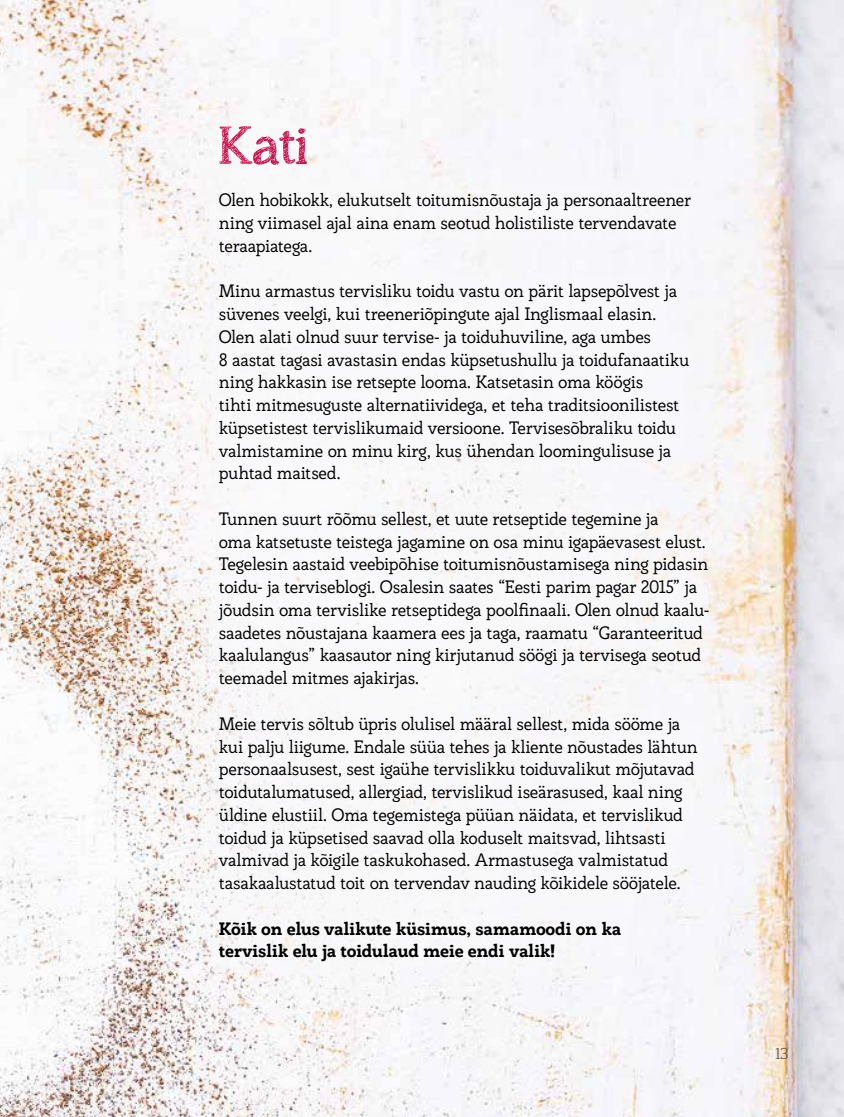
<style>
.page{position:relative;width:844px;height:1117px;background:#fff}
.page>*{position:absolute;margin:0;border:0;box-sizing:border-box;transform-origin:0 0}
.t1{font:52.5px "asongforjennifer";color:#c9134a}
.t2{font:17.5px/22.8px "Rogliano";letter-spacing:-.02em;color:#000}
.t3{font:800 17.5px/22.8px "Rogliano";letter-spacing:-.025em;color:#000}
.t4{font:300 15.75px "Stag";color:#484847}
</style>
<div class="page">
<img style="left:0;top:0;width:843px;height:1116px">
<div style="left:177px;top:151px;width:573px;height:851px;background:#f9f9fb"></div>
<h1 class="t1" style="left:219px;top:114px;width:91px">Kati</h1>
<p class="t2" style="left:219px;top:188px;width:473px">Olen hobikokk, elukutselt toitumisnõustaja ja personaaltreener ning viimasel ajal aina enam seotud holistiliste tervendavate teraapiatega.</p>
<p class="t2" style="left:219px;top:279px;width:472px">Minu armastus tervisliku toidu vastu on pärit lapsepõlvest ja süvenes veelgi, kui treeneriõpingute ajal Inglismaal elasin.<br>Olen alati olnud suur tervise- ja toiduhuviline, aga umbes<br>8 aastat tagasi avastasin endas küpsetushullu ja toidufanaatiku ning hakkasin ise retsepte looma. Katsetasin oma köögis<br>tihti mitmesuguste alternatiividega, et teha traditsioonilistest küpsetistest tervislikumaid versioone. Tervisesõbraliku toidu valmistamine on minu kirg, kus ühendan loomingulisuse ja puhtad maitsed.</p>
<p class="t2" style="left:219px;top:507px;width:492px">Tunnen suurt rõõmu sellest, et uute retseptide tegemine ja<br>oma katsetuste teistega jagamine on osa minu igapäevasest elust.<br>Tegelesin aastaid veebipõhise toitumisnõustamisega ning pidasin toidu- ja terviseblogi. Osalesin saates “Eesti parim pagar 2015” ja jõudsin oma tervislike retseptidega poolfinaali. Olen olnud kaalu&shy;saadetes nõustajana kaamera ees ja taga, raamatu “Garanteeritud kaalulangus” kaasautor ning kirjutanud söögi ja tervisega seotud teemadel mitmes ajakirjas.</p>
<p class="t2" style="left:219px;top:711px;width:480px">Meie tervis sõltub üpris olulisel määral sellest, mida sööme ja kui palju liigume. Endale süüa tehes ja kliente nõustades lähtun personaalsusest, sest igaühe tervislikku toiduvalikut mõjutavad toidutalumatused, allergiad, tervislikud iseärasused, kaal ning üldine elustiil. Oma tegemistega püüan näidata, et tervislikud toidud ja küpsetised saavad olla koduselt maitsvad, lihtsasti valmivad ja kõigile taskukohased. Armastusega valmistatud tasakaalustatud toit on tervendav nauding kõikidele sööjatele.</p>
<p class="t3" style="left:219px;top:916px;width:404px">Kõik on elus valikute küsimus, samamoodi on ka tervislik elu ja toidulaud meie endi valik!</p>
<p class="t4" style="left:775px;top:1044px;width:15px">13</p>
</div>
